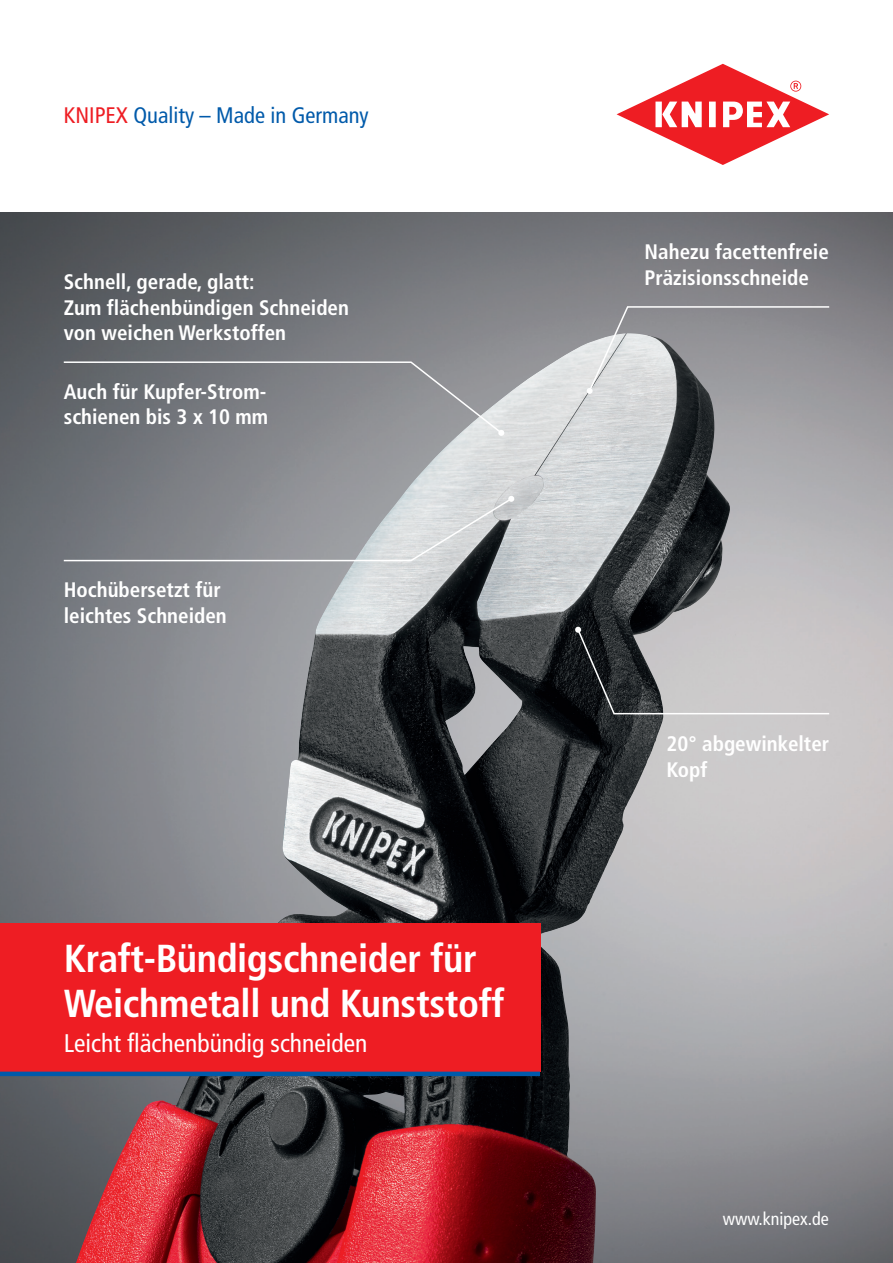
<style>
.page{position:relative;width:893px;height:1263px;background:#fff}
.page>*{position:absolute;margin:0;border:0;box-sizing:border-box;transform-origin:0 0}
.t1{font:700 condensed 39px/45px "Frutiger LT Com";letter-spacing:-.01em;color:#fff}
.t2{font:condensed 25.5px "Frutiger LT Com";color:#fff}
.t3{font:condensed 22.5px "Frutiger LT Com";color:#015aaa}
.t4{font:700 condensed 21px/25.5px "Frutiger LT Com";color:#fff}
.t5{font:condensed 18px "Frutiger LT Com";color:#fff}
.s1{color:#ee1d23}
</style>
<div class="page">
<svg style="left:617px;top:64px;width:212px;height:101px"></svg>
<img style="left:0;top:213px;width:893px;height:1050px">
<img style="left:76px;top:333px;width:550px;height:930px">
<div style="left:0;top:923px;width:540px;height:148px;background:#ee1d23"></div>
<div style="left:0;top:1071px;width:540px;height:5px;background:#015aaa"></div>
<svg style="left:62px;top:361px;width:442px;height:75px;background:#828589"></svg>
<svg style="left:587px;top:305px;width:244px;height:89px;background:#a0a1a4"></svg>
<svg style="left:575px;top:627px;width:256px;height:88px;background:#9a999b"></svg>
<svg style="left:62px;top:496px;width:452px;height:66px;background:#9b9ea2"></svg>
<p class="t3" style="left:64px;top:102px;width:306px"><span class="s1">KNIPEX</span> Quality – Made in Germany</p>
<p class="t4" style="left:64px;top:269px;width:287px">Schnell, gerade, glatt:<br>Zum flächenbündigen Schneiden von weichen Werkstoffen</p>
<p class="t4" style="left:64px;top:379px;width:206px">Auch für Kupfer-Strom&shy;schienen bis 3 x 10 mm</p>
<p class="t4" style="left:64px;top:577px;width:165px">Hochübersetzt für leichtes Schneiden</p>
<h1 class="t1" style="left:64px;top:936px;width:442px">Kraft-Bündigschneider für<br>Weichmetall und Kunststoff</h1>
<p class="t2" style="left:64px;top:1028px;width:305px">Leicht flächenbündig schneiden</p>
<p class="t4" style="left:645px;top:239px;width:186px">Nahezu facettenfreie<br>Präzisionsschneide</p>
<p class="t4" style="left:666px;top:731px;width:164px">20° abgewinkelter<br>Kopf</p>
<p class="t5" style="left:723px;top:1208px;width:107px">www.knipex.de</p>
</div>
